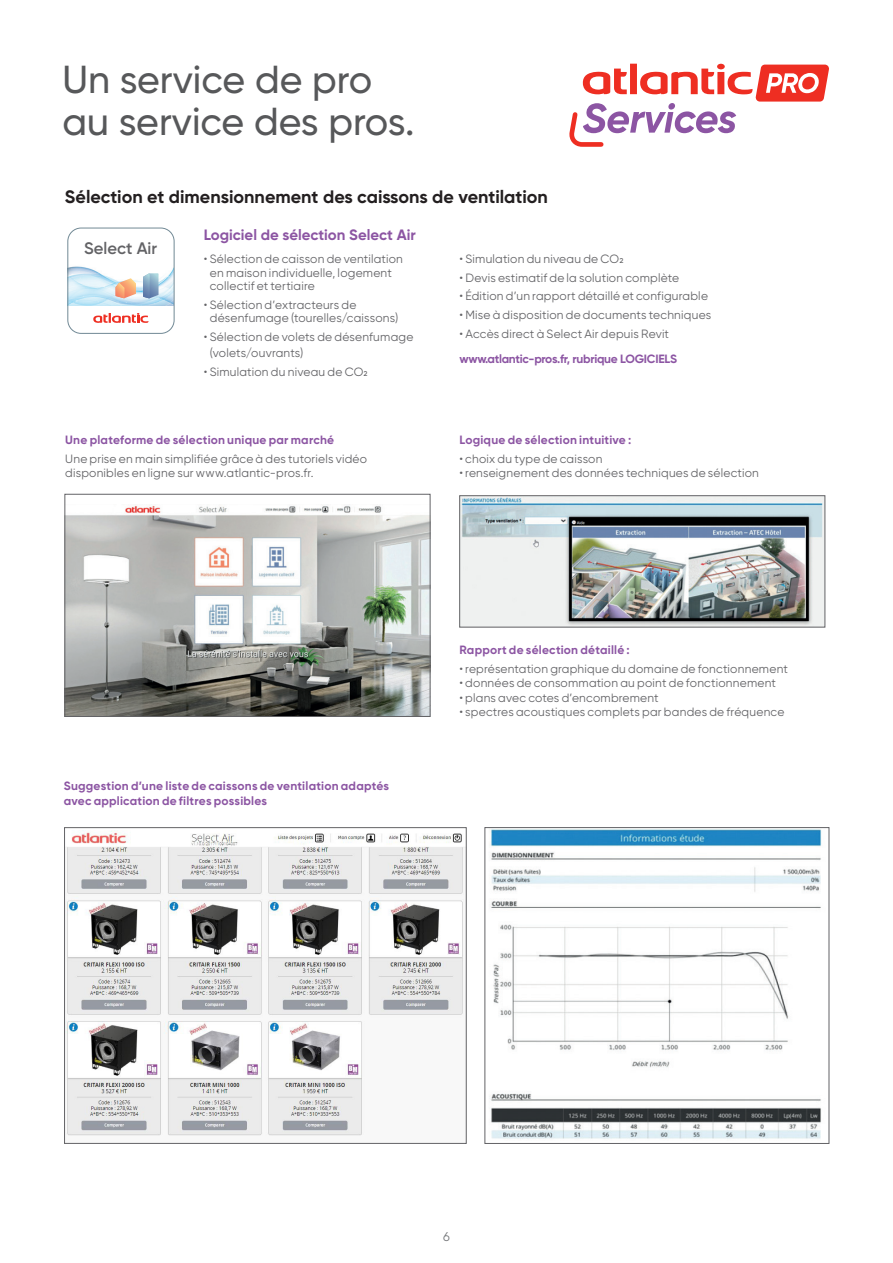
<style>
.page{position:relative;width:893px;height:1263px;background:#fff}
.page>*{position:absolute;margin:0;border:0;box-sizing:border-box;transform-origin:0 0}
.Titre_produit{font:500 39px/42px "Gilroy";color:#57585a}
.Titre_paragraphe{font:700 18px "Gilroy";color:#231f20}
.t1{font:600 16.65px "Gilroy";color:#636366}
.titre_rubrique___tableaux{font:700 15px "Gilroy";color:#8c55a3}
.t2{font:12.75px "Gilroy";color:#76787b}
.texte_courant{font:12px/13.5px "Gilroy";letter-spacing:.02em;color:#636366}
.texte_courant-2{font:700 12px/14.4px "Gilroy";letter-spacing:.015em;color:#8c55a3}
.titre_rubrique___tableaux-2{font:700 12px "Gilroy";letter-spacing:-.025em;color:#8c55a3}
</style>
<div class="page">
<img style="left:67px;top:504px;width:361px;height:211px">
<div style="left:65px;top:494px;width:365px;height:223px;border:1px solid #636366"></div>
<img style="left:461px;top:497px;width:362px;height:128px">
<div style="left:459px;top:495px;width:366px;height:132px;border:1px solid #636366"></div>
<svg style="left:68px;top:228px;width:106px;height:105px"></svg>
<div style="left:68px;top:228px;width:106px;height:105px;border:1px solid #718995;border-radius:13px"></div>
<img style="left:66px;top:831px;width:398px;height:305px">
<div style="left:64px;top:827px;width:402px;height:317px;border:1px solid #636366"></div>
<img style="left:489px;top:829px;width:333px;height:310px">
<div style="left:485px;top:827px;width:344px;height:317px;border:1px solid #636366"></div>
<div style="left:630px;top:64px;width:7px;height:30px;background:#ee2e22"></div>
<div style="left:717px;top:64px;width:8px;height:5px;background:#ee2e22;border-radius:50%"></div>
<svg style="left:571px;top:65px;width:258px;height:82px"></svg>
<p class="Titre_produit" style="left:63px;top:58px;width:354px">Un service de pro au service des pros.</p>
<p class="Titre_paragraphe" style="left:65px;top:186px;width:484px">Sélection et dimensionnement des caissons de ventilation</p>
<p class="t1" style="left:84px;top:238px;width:75px">Select Air</p>
<p class="titre_rubrique___tableaux" style="left:204px;top:226px;width:213px">Logiciel de sélection Select Air</p>
<p class="texte_courant" style="left:210px;top:252px;width:195px;text-indent:-6px">• Sélection de caisson de ventilation en maison individuelle, logement collectif et tertiaire</p>
<p class="texte_courant" style="left:210px;top:298px;width:190px;text-indent:-6px">• Sélection d’extracteurs de désenfumage (tourelles/caissons)</p>
<p class="texte_courant" style="left:204px;top:330px;width:211px">• Sélection de volets de désenfumage</p>
<p class="texte_courant" style="left:210px;top:346px;width:95px">(volets/ouvrants)</p>
<p class="texte_courant" style="left:204px;top:365px;width:165px">• Simulation du niveau de CO2</p>
<p class="texte_courant-2" style="left:65px;top:433px;width:271px">Une plateforme de sélection unique par marché</p>
<p class="texte_courant" style="left:65px;top:451px;width:303px;line-height:14.4px">Une prise en main simplifiée grâce à des tutoriels vidéo disponibles en ligne sur www.atlantic-pros.fr.</p>
<p class="texte_courant" style="left:459px;top:252px;width:165px">• Simulation du niveau de CO2</p>
<p class="texte_courant" style="left:459px;top:271px;width:221px">• Devis estimatif de la solution complète</p>
<p class="texte_courant" style="left:459px;top:289px;width:250px">• Édition d’un rapport détaillé et configurable</p>
<p class="texte_courant" style="left:459px;top:308px;width:253px">• Mise à disposition de documents techniques</p>
<p class="texte_courant" style="left:459px;top:327px;width:211px">• Accès direct à Select Air depuis Revit</p>
<p class="titre_rubrique___tableaux-2" style="left:459px;top:351px;width:219px">www.atlantic-pros.fr, rubrique LOGICIELS</p>
<p class="texte_courant-2" style="left:459px;top:433px;width:173px">Logique de sélection intuitive :</p>
<p class="texte_courant" style="left:459px;top:452px;width:145px">• choix du type de caisson</p>
<p class="texte_courant" style="left:459px;top:466px;width:301px">• renseignement des données techniques de sélection</p>
<p class="texte_courant-2" style="left:64px;top:779px;width:327px">Suggestion d’une liste de caissons de ventilation adaptés avec application de filtres possibles</p>
<p class="texte_courant-2" style="left:459px;top:643px;width:172px">Rapport de sélection détaillé :</p>
<p class="texte_courant" style="left:459px;top:662px;width:330px">• représentation graphique du domaine de fonctionnement</p>
<p class="texte_courant" style="left:459px;top:676px;width:318px">• données de consommation au point de fonctionnement</p>
<p class="texte_courant" style="left:459px;top:691px;width:201px">• plans avec cotes d’encombrement</p>
<p class="texte_courant" style="left:459px;top:705px;width:326px">• spectres acoustiques complets par bandes de fréquence</p>
<p class="t2" style="left:443px;top:1229px;width:8px">6</p>
</div>
